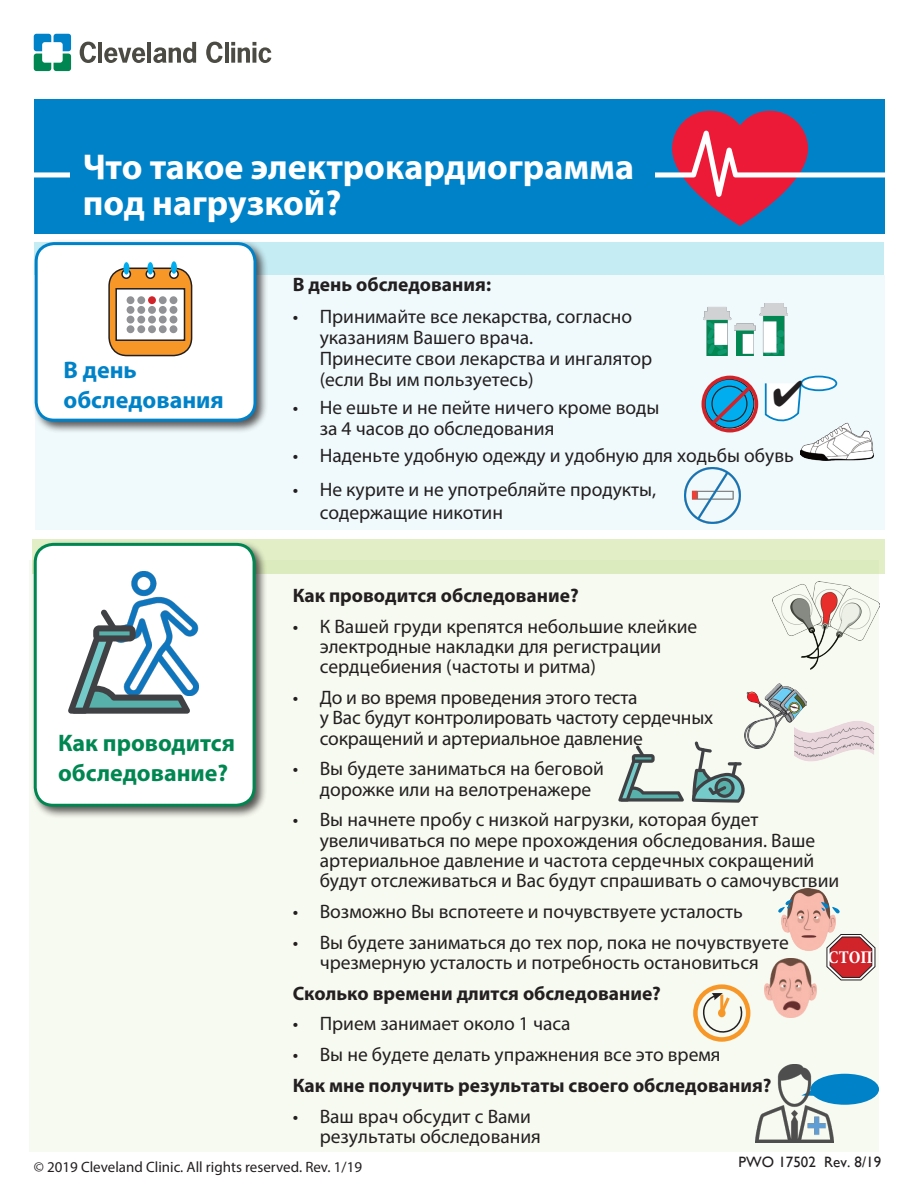
<style>
.page{position:relative;width:918px;height:1188px;background:#fff}
.page>*{position:absolute;margin:0;border:0;box-sizing:border-box;transform-origin:0 0}
.t1{font:700 36px/36px "Myriad Pro";color:#fff}
.t2{font:700 24px/30px "Myriad Pro";color:#008751}
.t3{font:700 24px/30px "Myriad Pro";color:#0082c8}
.t4{font:19.5px/20.2px "Myriad Pro";color:#231f20}
.t5{font:700 19.5px "Myriad Pro";color:#231f20}
.t6{font:700 condensed 18px "Minion Pro";color:#fff}
.t7{font:15px "Myriad Pro";color:#231f20}
.t8{font:15px "Gill Sans";color:#231f20}
</style>
<div class="page">
<div style="left:35px;top:276px;width:850px;height:254px;background:#f0fafc"></div>
<div style="left:34px;top:242px;width:850px;height:33px;background:#c5ebf3"></div>
<div style="left:32px;top:239px;width:237px;height:195px;background:#231f20;opacity:.75"></div>
<div style="left:36px;top:244px;width:219px;height:176px;background:#fff;border-radius:18px"></div>
<div style="left:35px;top:242px;width:221px;height:180px;border:3px solid #0082c8;border-radius:18px"></div>
<div style="left:34px;top:99px;width:851px;height:134px;background:#0082c8"></div>
<svg style="left:80px;top:42px;width:16px;height:21px"></svg>
<hr style="left:98px;top:42px;width:4px;height:21px;background:#4c4b43">
<svg style="left:104px;top:47px;width:41px;height:16px"></svg>
<hr style="left:147px;top:42px;width:4px;height:21px;background:#4c4b43">
<svg style="left:153px;top:42px;width:43px;height:21px"></svg>
<svg style="left:206px;top:42px;width:17px;height:21px"></svg>
<hr style="left:225px;top:42px;width:4px;height:21px;background:#4c4b43">
<svg style="left:231px;top:42px;width:40px;height:21px"></svg>
<svg style="left:34px;top:34px;width:37px;height:37px"></svg>
<svg style="left:676px;top:111px;width:128px;height:115px"></svg>
<svg style="left:34px;top:131px;width:851px;height:66px"></svg>
<div style="left:70px;top:112px;width:584px;height:99px;background:#0082c8"></div>
<div style="left:801px;top:377px;width:35px;height:13px;background:#fff;border-radius:50%"></div>
<div style="left:800px;top:376px;width:37px;height:15px;border:2px solid #0082c8;border-radius:50%"></div>
<div style="left:702px;top:376px;width:56px;height:56px;border:4px solid #d1232a;border-radius:50%"></div>
<svg style="left:706px;top:382px;width:49px;height:48px;background:#4189b3"></svg>
<img style="left:685px;top:468px;width:55px;height:55px">
<div style="left:29px;top:560px;width:850px;height:591px;background:#f7faf0"></div>
<div style="left:33px;top:540px;width:852px;height:34px;background:#e1eec6"></div>
<svg style="left:692px;top:742px;width:53px;height:61px"></svg>
<svg style="left:618px;top:746px;width:66px;height:56px"></svg>
<div style="left:693px;top:984px;width:57px;height:58px;border:4px solid #f79727;border-radius:50%"></div>
<svg style="left:701px;top:993px;width:43px;height:41px"></svg>
<img style="left:782px;top:889px;width:54px;height:62px">
<svg style="left:778px;top:899px;width:15px;height:15px"></svg>
<svg style="left:820px;top:902px;width:20px;height:13px"></svg>
<svg style="left:826px;top:933px;width:50px;height:48px"></svg>
<img style="left:764px;top:958px;width:52px;height:59px">
<img style="left:704px;top:303px;width:84px;height:52px">
<div style="left:31px;top:540px;width:237px;height:279px;background:#231f20;opacity:.75"></div>
<div style="left:35px;top:544px;width:219px;height:261px;background:#fff;border-radius:18px"></div>
<div style="left:34px;top:543px;width:222px;height:264px;border:3px solid #008751;border-radius:18px"></div>
<img style="left:131px;top:572px;width:67px;height:124px">
<svg style="left:68px;top:610px;width:122px;height:104px"></svg>
<img style="left:744px;top:683px;width:63px;height:66px">
<img style="left:795px;top:715px;width:80px;height:47px">
<div style="left:810px;top:1074px;width:69px;height:31px;background:#0082c8;border-radius:50%"></div>
<img style="left:755px;top:1065px;width:78px;height:77px">
<img style="left:800px;top:422px;width:73px;height:38px">
<div style="left:109px;top:268px;width:83px;height:88px;background:#f79727;border-radius:18px"></div>
<div style="left:108px;top:268px;width:84px;height:88px;border:2px solid #231f20;border-radius:18px"></div>
<div style="left:116px;top:289px;width:69px;height:51px;background:#fff"></div>
<div style="left:115px;top:288px;width:70px;height:53px;border:2px solid #231f20"></div>
<div style="left:121px;top:269px;width:10px;height:10px;border:2px solid #231f20;border-radius:50%"></div>
<div style="left:145px;top:269px;width:10px;height:10px;border:2px solid #231f20;border-radius:50%"></div>
<div style="left:170px;top:270px;width:8px;height:8px;background:#fff;border-radius:50%"></div>
<div style="left:169px;top:269px;width:10px;height:10px;border:2px solid #231f20;border-radius:50%"></div>
<div style="left:123px;top:262px;width:6px;height:13px;background:#00aeef;border-radius:50%"></div>
<div style="left:171px;top:261px;width:6px;height:13px;background:#00aeef;border-radius:50%"></div>
<div style="left:147px;top:262px;width:6px;height:13px;background:#00aeef;border-radius:50%"></div>
<div style="left:127px;top:296px;width:7px;height:8px;background:#919295;border-radius:50%"></div>
<div style="left:127px;top:306px;width:7px;height:8px;background:#919295;border-radius:50%"></div>
<div style="left:127px;top:316px;width:7px;height:8px;background:#919295;border-radius:50%"></div>
<div style="left:127px;top:325px;width:7px;height:8px;background:#919295;border-radius:50%"></div>
<div style="left:137px;top:296px;width:8px;height:8px;background:#919295;border-radius:50%"></div>
<div style="left:137px;top:306px;width:8px;height:8px;background:#919295;border-radius:50%"></div>
<div style="left:137px;top:316px;width:8px;height:8px;background:#919295;border-radius:50%"></div>
<div style="left:137px;top:325px;width:8px;height:8px;background:#919295;border-radius:50%"></div>
<div style="left:148px;top:296px;width:8px;height:8px;background:#d1232a;border-radius:50%"></div>
<div style="left:148px;top:306px;width:8px;height:8px;background:#919295;border-radius:50%"></div>
<div style="left:148px;top:316px;width:8px;height:8px;background:#919295;border-radius:50%"></div>
<div style="left:148px;top:325px;width:8px;height:8px;background:#919295;border-radius:50%"></div>
<div style="left:159px;top:296px;width:8px;height:8px;background:#919295;border-radius:50%"></div>
<div style="left:159px;top:306px;width:8px;height:8px;background:#919295;border-radius:50%"></div>
<div style="left:159px;top:316px;width:8px;height:8px;background:#919295;border-radius:50%"></div>
<div style="left:159px;top:325px;width:8px;height:8px;background:#919295;border-radius:50%"></div>
<div style="left:170px;top:296px;width:7px;height:8px;background:#919295;border-radius:50%"></div>
<div style="left:170px;top:306px;width:7px;height:8px;background:#919295;border-radius:50%"></div>
<div style="left:170px;top:316px;width:7px;height:8px;background:#919295;border-radius:50%"></div>
<div style="left:170px;top:325px;width:7px;height:8px;background:#919295;border-radius:50%"></div>
<svg style="left:764px;top:380px;width:39px;height:49px"></svg>
<h1 class="t1" style="left:83px;top:148px;width:553px">Что такое электрокардиограмма под нагрузкой?</h1>
<p class="t3" style="left:64px;top:354px;width:162px">В день обследования</p>
<p class="t2" style="left:58px;top:727px;width:179px">Как проводится обследование?</p>
<p class="t5" style="left:293px;top:272px;width:200px">В день обследования:</p>
<p class="t4" style="left:320px;top:305px;width:334px;line-height:21px;text-indent:-27px">• Принимайте все лекарства, согласно указаниям Вашего врача.<br>Принесите свои лекарства и ингалятор (если Вы им пользуетесь)</p>
<p class="t4" style="left:320px;top:396px;width:341px;line-height:21px;text-indent:-27px">• Не ешьте и не пейте ничего кроме воды за 4 часов до обследования</p>
<p class="t4" style="left:293px;top:445px;width:503px">• Наденьте удобную одежду и удобную для ходьбы обувь</p>
<p class="t4" style="left:320px;top:477px;width:338px;line-height:23.4px;text-indent:-27px">• Не курите и не употребляйте продукты, содержащие никотин</p>
<p class="t5" style="left:293px;top:583px;width:288px">Как проводится обследование?</p>
<p class="t4" style="left:320px;top:616px;width:379px;text-indent:-27px">• К Вашей груди крепятся небольшие клейкие электродные накладки для регистрации сердцебиения (частоты и ритма)</p>
<p class="t4" style="left:320px;top:687px;width:395px;text-indent:-27px">• До и во время проведения этого теста<br>у Вас будут контролировать частоту сердечных сокращений и артериальное давление</p>
<p class="t4" style="left:320px;top:758px;width:286px;text-indent:-27px">• Вы будете заниматься на беговой дорожке или на велотренажере</p>
<p class="t4" style="left:320px;top:809px;width:521px;text-indent:-27px">• Вы начнете пробу с низкой нагрузки, которая будет увеличиваться по мере прохождения обследования. Ваше артериальное давление и частота сердечных сокращений будут отслеживаться и Вас будут спрашивать о самочувствии</p>
<p class="t4" style="left:293px;top:901px;width:452px">• Возможно Вы вспотеете и почувствуете усталость</p>
<p class="t4" style="left:293px;top:932px;width:498px;text-align:center">• Вы будете заниматься до тех пор, пока не почувствуете чрезмерную усталость и потребность остановиться</p>
<p class="t5" style="left:293px;top:980px;width:370px">Сколько времени длится обследование?</p>
<p class="t4" style="left:293px;top:1013px;width:279px">• Прием занимает около 1 часа</p>
<p class="t4" style="left:293px;top:1044px;width:429px">• Вы не будете делать упражнения все это время</p>
<p class="t5" style="left:293px;top:1072px;width:480px">Как мне получить результаты своего обследования?</p>
<p class="t4" style="left:320px;top:1106px;width:223px;text-indent:-27px">• Ваш врач обсудит с Вами результаты обследования</p>
<p class="t6" style="left:828px;top:945px;width:47px">СТОП</p>
<p class="t7" style="left:34px;top:1158px;width:330px">© 2019 Cleveland Clinic. All rights reserved. Rev. 1/19</p>
<p class="t8" style="left:739px;top:1153px;width:144px">PWO 17502 Rev. 8/19</p>
</div>
